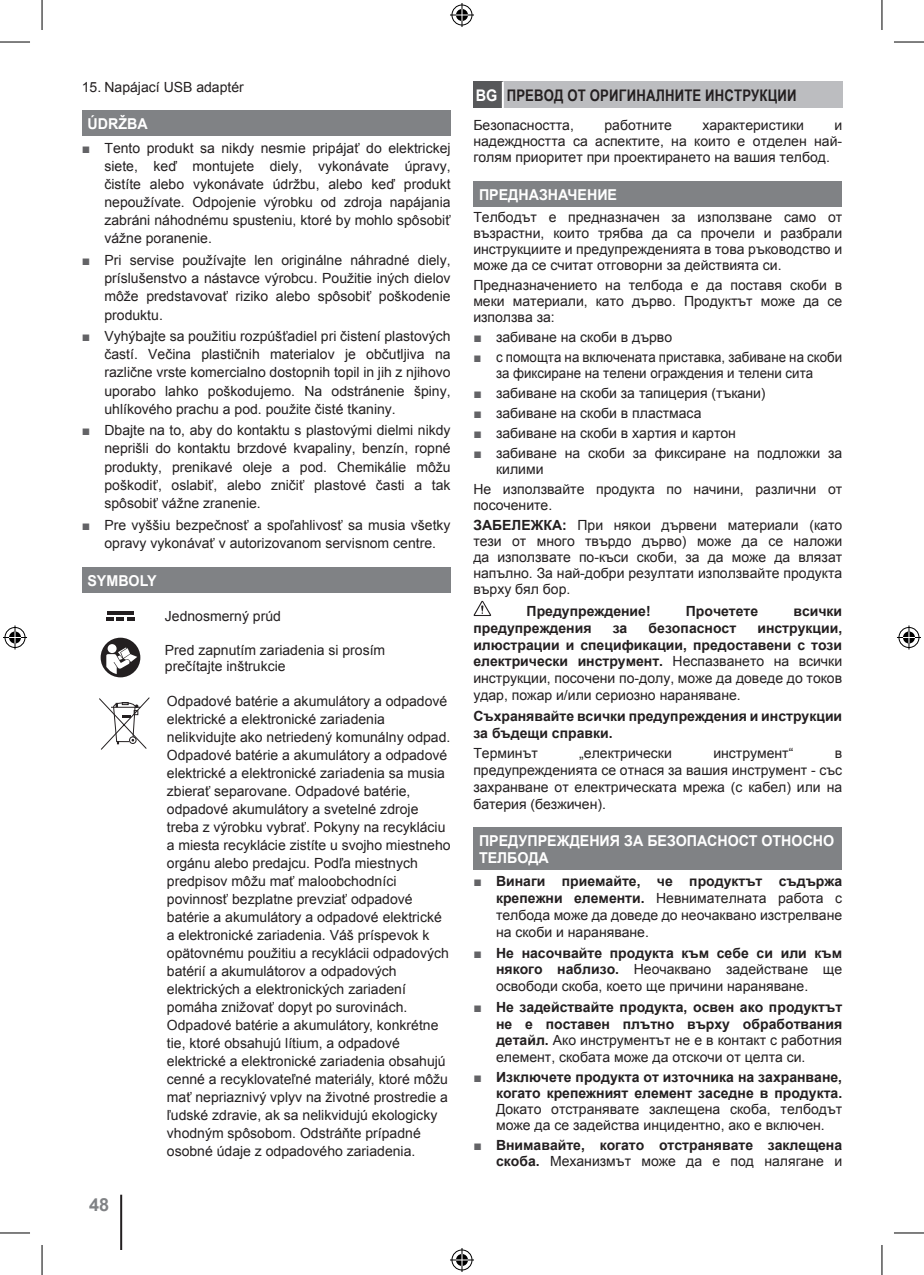
<style>
.page{position:relative;width:924px;height:1275px;background:#fff}
.page>*{position:absolute;margin:0;border:0;box-sizing:border-box;transform-origin:0 0}
.t1{font:700 18px "Arial";color:#808285}
.t2{font:700 16px "Arial Narrow";letter-spacing:.01em;color:#231f20}
.t3{font:700 15px/17px "Arial";color:#fff;scale:.95 1}
.t4{font:14px/18px "Arial";color:#231f20;text-align:justify}
.t5{font:700 14px/16.8px "Arial";color:#231f20;text-align:right}
.t6{font:14px/16px "Arial";color:#231f20;text-align:center;scale:.95 1}
.s1{color:#636366}
.s2{font-family:"Arial";color:#fff}
.s3{font-weight:700}
.s4{font-weight:400;color:#636366}
.s5{font-weight:400}
</style>
<div class="page">
<div style="left:82px;top:110px;width:368px;height:26px;background:#808285"></div>
<div style="left:82px;top:567px;width:368px;height:25px;background:#808285"></div>
<hr style="left:107px;top:611px;width:27px;height:4px;background:#231f20">
<svg style="left:107px;top:617px;width:27px;height:3px"></svg>
<svg style="left:101px;top:637px;width:39px;height:40px"></svg>
<svg style="left:99px;top:697px;width:51px;height:53px"></svg>
<div style="left:473px;top:181px;width:368px;height:25px;background:#808285"></div>
<div style="left:473px;top:827px;width:368px;height:43px;background:#808285"></div>
<div style="left:473px;top:82px;width:29px;height:26px;background:#57585a"></div>
<div style="left:502px;top:82px;width:339px;height:26px;background:#bcbdc0"></div>
<hr style="left:501px;top:82px;width:2px;height:26px;background:#fff">
<svg style="left:473px;top:600px;width:18px;height:16px"></svg>
<hr style="left:120px;top:1194px;width:2px;height:56px;background:#231f20">
<hr style="left:0;top:42px;width:30px;height:1px;background:#000">
<hr style="left:893px;top:42px;width:30px;height:1px;background:#000">
<hr style="left:0;top:1232px;width:30px;height:1px;background:#000">
<hr style="left:893px;top:1232px;width:30px;height:1px;background:#000">
<hr style="left:42px;top:0;width:1px;height:30px;background:#000">
<hr style="left:42px;top:1245px;width:1px;height:30px;background:#000">
<hr style="left:881px;top:0;width:1px;height:30px;background:#000">
<hr style="left:881px;top:1245px;width:1px;height:30px;background:#000">
<svg style="left:450px;top:3px;width:24px;height:24px"></svg>
<svg style="left:450px;top:1248px;width:24px;height:24px"></svg>
<svg style="left:3px;top:625px;width:24px;height:24px"></svg>
<svg style="left:897px;top:625px;width:23px;height:24px"></svg>
<p class="t4" style="left:82px;top:78px;width:163px">15. Napájací USB adaptér</p>
<p class="t3" style="left:87px;top:116px;width:65px">ÚDRŽBA</p>
<p class="t4" style="left:104px;top:140px;width:347px;text-indent:-23px"><span class="s1">■</span> Tento produkt sa nikdy nesmie pripájať do elektrickej siete, keď montujete diely, vykonávate úpravy, čistíte alebo vykonávate údržbu, alebo keď produkt nepoužívate. Odpojenie výrobku od zdroja napájania zabráni náhodnému spusteniu, ktoré by mohlo spôsobiť vážne poranenie.</p>
<p class="t4" style="left:104px;top:252px;width:347px;text-indent:-23px"><span class="s1">■</span> Pri servise používajte len originálne náhradné diely, príslušenstvo a nástavce výrobcu. Použitie iných dielov môže predstavovať riziko alebo spôsobiť poškodenie produktu.</p>
<p class="t4" style="left:104px;top:328px;width:347px;text-indent:-23px"><span class="s1">■</span> Vyhýbajte sa použitiu rozpúšťadiel pri čistení plastových častí. Večina plastičnih materialov je občutljiva na različne vrste komercialno dostopnih topil in jih z njihovo uporabo lahko poškodujemo. Na odstránenie špiny, uhlíkového prachu a pod. použite čisté tkaniny.</p>
<p class="t4" style="left:104px;top:422px;width:347px;text-indent:-23px"><span class="s1">■</span> Dbajte na to, aby do kontaktu s plastovými dielmi nikdy neprišli do kontaktu brzdové kvapaliny, benzín, ropné produkty, prenikavé oleje a pod. Chemikálie môžu poškodiť, oslabiť, alebo zničiť plastové časti a tak spôsobiť vážne zranenie.</p>
<p class="t4" style="left:82px;top:516px;width:370px;text-align:center"><span class="s1">■</span> Pre vyššiu bezpečnosť a spoľahlivosť sa musia všetky opravy vykonávať v autorizovanom servisnom centre.</p>
<p class="t3" style="left:87px;top:572px;width:74px">SYMBOLY</p>
<p class="t4" style="left:165px;top:607px;width:117px">Jednosmerný prúd</p>
<p class="t4" style="left:165px;top:642px;width:222px;line-height:16px">Pred zapnutím zariadenia si prosím prečítajte inštrukcie</p>
<p class="t4" style="left:167px;top:692px;width:285px;text-align:left">Odpadové batérie a akumulátory a odpadové elektrické a elektronické zariadenia nelikvidujte ako netriedený komunálny odpad.<br>Odpadové batérie a akumulátory a odpadové elektrické a elektronické zariadenia sa musia zbierať separovane. Odpadové batérie, odpadové akumulátory a svetelné zdroje treba z výrobku vybrať. Pokyny na recykláciu a miesta recyklácie zistíte u svojho miestneho orgánu alebo predajcu. Podľa miestnych predpisov môžu mať maloobchodníci povinnosť bezplatne prevziať odpadové batérie a akumulátory a odpadové elektrické a elektronické zariadenia. Váš príspevok k opätovnému použitiu a recyklácii odpadových batérií a akumulátorov a odpadových elektrických a elektronických zariadení pomáha znižovať dopyt po surovinách.<br>Odpadové batérie a akumulátory, konkrétne tie, ktoré obsahujú lítium, a odpadové elektrické a elektronické zariadenia obsahujú cenné a recyklovateľné materiály, ktoré môžu mať nepriaznivý vplyv na životné prostredie a ľudské zdravie, ak sa nelikvidujú ekologicky vhodným spôsobom. Odstráňte prípadné osobné údaje z odpadového zariadenia.</p>
<p class="t1" style="left:89px;top:1192px;width:22px">48</p>
<p class="t2" style="left:475px;top:83px;width:322px"><span class="s2">BG</span> ПРЕВОД ОТ ОРИГИНАЛНИТЕ ИНСТРУКЦИИ</p>
<p class="t4" style="left:473px;top:116px;width:102px">Безопасността,</p>
<p class="t4" style="left:604px;top:116px;width:69px">работните</p>
<p class="t4" style="left:702px;top:116px;width:103px">характеристики</p>
<p class="t4" style="left:473px;top:117px;width:370px;line-height:16px;text-indent:361px">и надеждността са аспектите, на които е отделен най&shy;голям приоритет при проектирането на вашия телбод.</p>
<p class="t3" style="left:479px;top:186px;width:147px">ПРЕДНАЗНАЧЕНИЕ</p>
<p class="t4" style="left:473px;top:209px;width:370px;line-height:16px">Телбодът е предназначен за използване само от възрастни, които трябва да са прочели и разбрали инструкциите и предупрежденията в това ръководство и може да се считат отговорни за действията си.</p>
<p class="t4" style="left:473px;top:277px;width:370px;line-height:16px">Предназначението на телбода е да поставя скоби в меки материали, като дърво. Продуктът може да се използва за:</p>
<p class="t4" style="left:473px;top:328px;width:200px"><span class="s1">■</span> забиване на скоби в дърво</p>
<p class="t6" style="left:473px;top:349px;width:389px"><span class="s1">■</span> с помощта на включената приставка, забиване на скоби за фиксиране на телени ограждения и телени сита</p>
<p class="t4" style="left:473px;top:384px;width:293px"><span class="s1">■</span> забиване на скоби за тапицерия (тъкани)</p>
<p class="t4" style="left:473px;top:404px;width:229px"><span class="s1">■</span> забиване на скоби в пластмаса</p>
<p class="t4" style="left:473px;top:424px;width:264px"><span class="s1">■</span> забиване на скоби в хартия и картон</p>
<p class="t4" style="left:496px;top:445px;width:347px;line-height:16px;text-indent:-23px"><span class="s1">■</span> забиване на скоби за фиксиране на подложки за килими</p>
<p class="t4" style="left:473px;top:481px;width:370px;line-height:16px">Не използвайте продукта по начини, различни от посочените.</p>
<p class="t4" style="left:473px;top:517px;width:370px;line-height:16px"><span class="s3">ЗАБЕЛЕЖКА:</span> При някои дървени материали (като тези от много твърдо дърво) може да се наложи да използвате по-къси скоби, за да може да влязат напълно. За най-добри резултати използвайте продукта върху бял бор.</p>
<p class="t5" style="left:526px;top:603px;width:125px">Предупреждение!</p>
<p class="t5" style="left:685px;top:603px;width:74px">Прочетете</p>
<p class="t5" style="left:793px;top:603px;width:50px">всички</p>
<p class="t5" style="left:473px;top:620px;width:120px">предупреждения</p>
<p class="t5" style="left:612px;top:620px;width:16px">за</p>
<p class="t5" style="left:648px;top:620px;width:89px">безопасност</p>
<p class="t4" style="left:473px;top:619px;width:370px;line-height:16.8px;text-indent:284px"><span class="s3">инструкции, илюстрации и спецификации, предоставени с този електрически инструмент.</span> Неспазването на всички инструкции, посочени по-долу, може да доведе до токов удар, пожар и/или сериозно нараняване.</p>
<p class="t5" style="left:473px;top:708px;width:370px;text-align:left">Съхранявайте всички предупреждения и инструкции за бъдещи справки.</p>
<p class="t4" style="left:473px;top:744px;width:66px">Терминът</p>
<p class="t4" style="left:579px;top:744px;width:94px">„електрически</p>
<p class="t4" style="left:713px;top:744px;width:81px">инструмент“</p>
<p class="t4" style="left:473px;top:745px;width:370px;line-height:16.8px;text-indent:361px">в предупрежденията се отнася за вашия инструмент - със захранване от електрическата мрежа (с кабел) или на батерия (безжичен).</p>
<p class="t3" style="left:479px;top:833px;width:375px">ПРЕДУПРЕЖДЕНИЯ ЗА БЕЗОПАСНОСТ ОТНОСНО<br>ТЕЛБОДА</p>
<p class="t4" style="left:496px;top:873px;width:347px;line-height:16.8px;text-indent:-23px"><span class="s1">■</span> <span class="s3">Винаги приемайте, че продуктът съдържа крепежни елементи.</span> Невнимателната работа с телбода може да доведе до неочаквано изстрелване на скоби и нараняване.</p>
<p class="t4" style="left:496px;top:944px;width:347px;line-height:16.8px;text-indent:-23px"><span class="s1">■</span> <span class="s3">Не насочвайте продукта към себе си или към някого наблизо.</span> Неочаквано задействане ще освободи скоба, което ще причини нараняване.</p>
<p class="t5" style="left:496px;top:999px;width:347px;text-align:justify;text-indent:-23px"><span class="s4">■</span> Не задействайте продукта, освен ако продуктът не е поставен плътно върху обработвания детайл. <span class="s5">Ако инструментът не е в контакт с работния елемент, скобата може да отскочи от целта си.</span></p>
<p class="t5" style="left:473px;top:1069px;width:370px;line-height:16px"><span class="s4">■</span> Изключете продукта от източника на захранване, когато крепежният елемент заседне в продукта.</p>
<p class="t4" style="left:496px;top:1101px;width:347px;line-height:16px">Докато отстранявате заклещена скоба, телбодът може да се задейства инцидентно, ако е включен.</p>
<p class="t5" style="left:473px;top:1137px;width:370px;line-height:16px"><span class="s4">■</span> Внимавайте, когато отстранявате заклещена скоба. <span class="s5">Механизмът може да е под налягане и</span></p>
</div>
